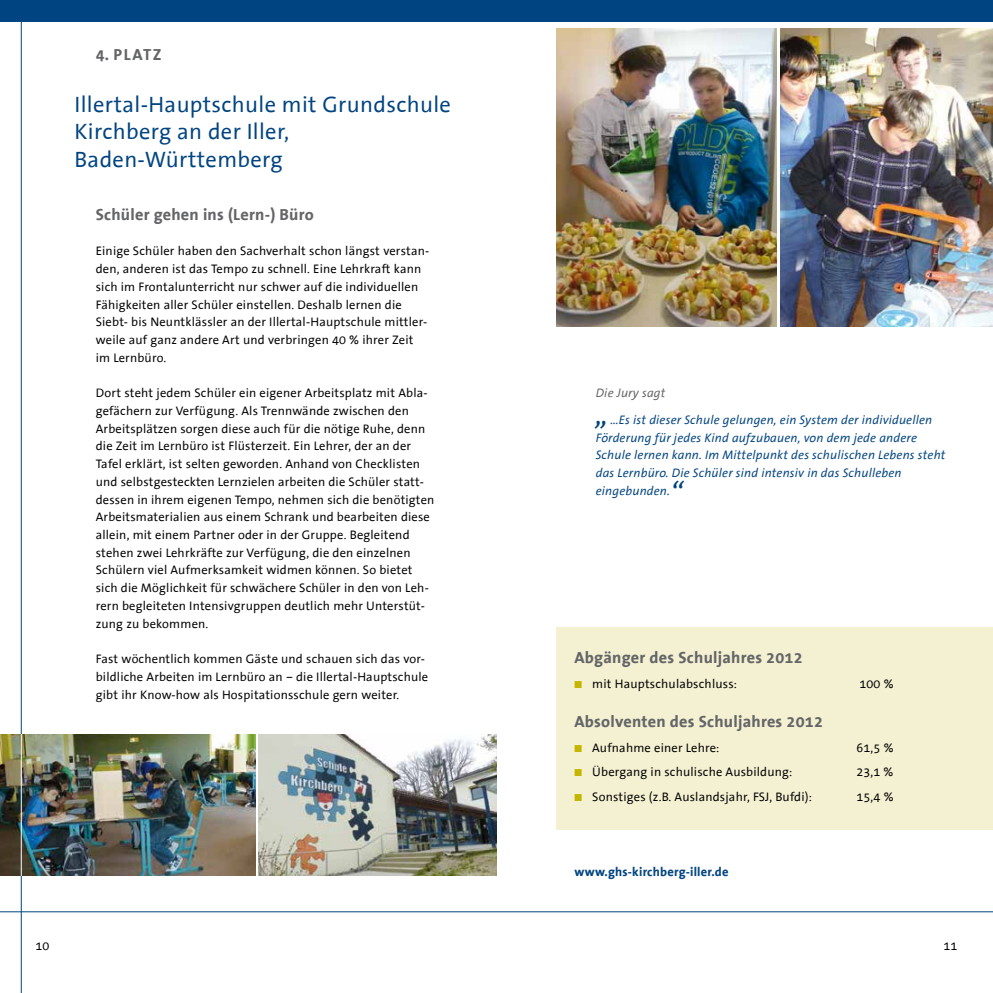
<style>
.page{position:relative;width:993px;height:993px;background:#fff}
.page>*{position:absolute;margin:0;border:0;box-sizing:border-box;transform-origin:0 0}
.t1{font:italic 30px "The Sans Correspondence";color:#004481}
.t2{font:22.5px/27.5px "The Sans Correspondence";letter-spacing:.015em;color:#004481}
.t3{font:700 16.25px "The Sans Correspondence";letter-spacing:.015em;color:#646567}
.t4{font:12.5px/17.8px "The Sans Correspondence";letter-spacing:.015em;color:#000}
.t5{font:italic 12.5px/17.8px "The Sans Correspondence";letter-spacing:.015em;color:#004481}
.t6{font:700 12.5px "The Sans Correspondence";letter-spacing:.015em;color:#004481}
.t7{font:italic 12.5px "The Sans Correspondence";letter-spacing:.015em;color:#646567}
.s1{color:#c3b600}
</style>
<div class="page">
<div style="left:556px;top:627px;width:436px;height:202px;background:#f4f0d2"></div>
<div style="left:0;top:0;width:992px;height:21px;background:#004481"></div>
<hr style="left:21px;top:0;width:1px;height:992px;background:#004481">
<img style="left:556px;top:28px;width:220px;height:298px">
<hr style="left:0;top:911px;width:992px;height:1px;background:#004481">
<img style="left:259px;top:734px;width:237px;height:141px">
<img style="left:0;top:733px;width:255px;height:142px">
<img style="left:780px;top:28px;width:212px;height:298px">
<hr style="left:21px;top:733px;width:1px;height:142px;background:#fff">
<h3 class="t3" style="left:96px;top:46px;width:67px">4. PLATZ</h3>
<h2 class="t2" style="left:74px;top:91px;width:378px">Illertal-Hauptschule mit Grundschule<br>Kirchberg an der Iller,<br>Baden-Württemberg</h2>
<h3 class="t3" style="left:96px;top:205px;width:219px">Schüler gehen ins (Lern-) Büro</h3>
<p class="t4" style="left:96px;top:242px;width:335px">Einige Schüler haben den Sachverhalt schon längst verstan&shy;den, anderen ist das Tempo zu schnell. Eine Lehrkraft kann sich im Frontalunterricht nur schwer auf die individuellen Fähigkeiten aller Schüler einstellen. Deshalb lernen die Siebt- bis Neuntklässler an der Illertal-Hauptschule mittler&shy;weile auf ganz andere Art und verbringen 40 % ihrer Zeit im Lernbüro.</p>
<p class="t4" style="left:96px;top:384px;width:340px">Dort steht jedem Schüler ein eigener Arbeitsplatz mit Abla&shy;gefächern zur Verfügung. Als Trennwände zwischen den Arbeitsplätzen sorgen diese auch für die nötige Ruhe, denn die Zeit im Lernbüro ist Flüsterzeit. Ein Lehrer, der an der Tafel erklärt, ist selten geworden. Anhand von Checklisten und selbstgesteckten Lernzielen arbeiten die Schüler statt&shy;dessen in ihrem eigenen Tempo, nehmen sich die benötigten Arbeitsmaterialien aus einem Schrank und bearbeiten diese allein, mit einem Partner oder in der Gruppe. Begleitend stehen zwei Lehrkräfte zur Verfügung, die den einzelnen Schülern viel Aufmerksamkeit widmen können. So bietet sich die Möglichkeit für schwächere Schüler in den von Leh&shy;rern begleiteten Intensivgruppen deutlich mehr Unterstüt&shy;zung zu bekommen.</p>
<p class="t4" style="left:96px;top:650px;width:334px">Fast wöchentlich kommen Gäste und schauen sich das vor&shy;bildliche Arbeiten im Lernbüro an – die Illertal-Hauptschule gibt ihr Know-how als Hospitationsschule gern weiter.</p>
<p class="t7" style="left:595px;top:386px;width:71px">Die Jury sagt</p>
<h1 class="t1" style="left:595px;top:396px;width:14px">„</h1>
<p class="t5" style="left:595px;top:411px;width:351px;text-indent:15px">…Es ist dieser Schule gelungen, ein System der individuellen Förderung für jedes Kind aufzubauen, von dem jede andere Schule lernen kann. Im Mittelpunkt des schulischen Lebens steht das Lernbüro. Die Schüler sind intensiv in das Schulleben eingebunden.</p>
<h1 class="t1" style="left:670px;top:476px;width:14px">“</h1>
<h3 class="t3" style="left:574px;top:648px;width:230px">Abgänger des Schuljahres 2012</h3>
<p class="t4" style="left:574px;top:675px;width:164px"><span class="s1">■</span> mit Hauptschulabschluss:</p>
<p class="t4" style="left:859px;top:675px;width:36px">100 %</p>
<h3 class="t3" style="left:574px;top:711px;width:250px">Absolventen des Schuljahres 2012</h3>
<p class="t4" style="left:574px;top:738px;width:146px"><span class="s1">■</span> Aufnahme einer Lehre:</p>
<p class="t4" style="left:856px;top:738px;width:39px">61,5 %</p>
<p class="t4" style="left:574px;top:763px;width:219px"><span class="s1">■</span> Übergang in schulische Ausbildung:</p>
<p class="t4" style="left:856px;top:763px;width:39px">23,1 %</p>
<p class="t4" style="left:574px;top:788px;width:239px"><span class="s1">■</span> Sonstiges (z.B. Auslandsjahr, FSJ, Bufdi):</p>
<p class="t4" style="left:856px;top:788px;width:39px">15,4 %</p>
<p class="t6" style="left:574px;top:864px;width:155px">www.ghs-kirchberg-iller.de</p>
<p class="t4" style="left:35px;top:937px;width:15px">10</p>
<p class="t4" style="left:943px;top:937px;width:15px">11</p>
</div>
